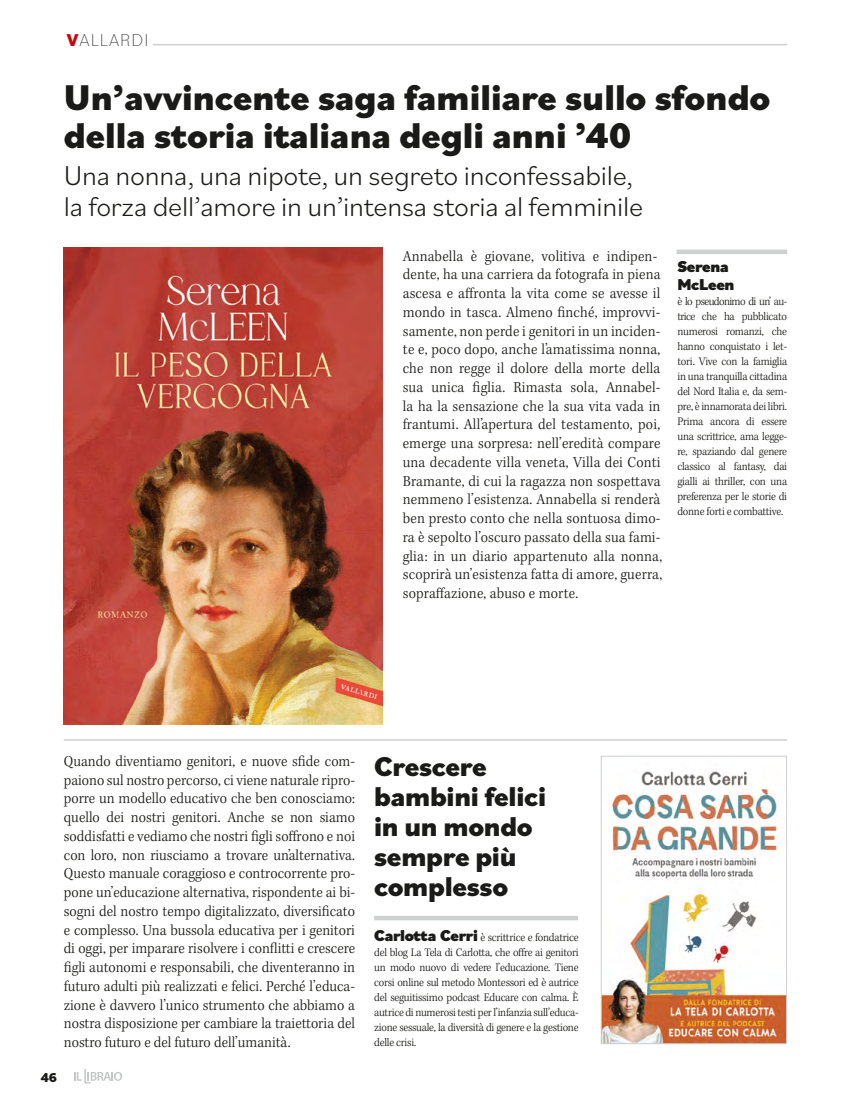
<style>
.page{position:relative;width:851px;height:1106px;background:#fff}
.page>*{position:absolute;margin:0;border:0;box-sizing:border-box;transform-origin:0 0}
.t1{font:800 37.5px/37.5px "Bilo";color:#1a1a18}
.t2{font:300 28.5px/31.5px "Bilo";letter-spacing:-.01em;color:#1a1a18}
.t3{font:800 28.5px/30px "Bilo";letter-spacing:-.01em;color:#1a1a18}
.t4{font:200 18px "Bilo";letter-spacing:.06em;color:#3b3b3a}
.t5{font:900 16.5px/18px "Bilo";letter-spacing:-.02em;color:#1a1a18}
.t6{font:15.75px/18.8px "Kepler Std Light Scn";letter-spacing:.01em;color:#1a1a18}
.t7{font:800 13.5px "Bilo";color:#1a1a18}
.t8{font:12px/15px "Kepler Std Light Scn";letter-spacing:-.02em;color:#1a1a18;text-align:justify}
.s1{font-weight:800;color:#c9070a}
.s2{font-family:"Bilo";font-weight:900;font-size:16.5px}
</style>
<div class="page">
<svg style="left:74px;top:1069px;width:48px;height:14px"></svg>
<img style="left:64px;top:247px;width:318px;height:477px">
<div style="left:676px;top:249px;width:111px;height:5px;background:#cfd0d0"></div>
<div style="left:374px;top:915px;width:204px;height:5px;background:#cfd0d0"></div>
<img style="left:602px;top:771px;width:182px;height:271px">
<div style="left:600px;top:756px;width:186px;height:288px;border:1px solid #cfd0d0"></div>
<hr style="left:64px;top:739px;width:723px;height:1px;background:#cfd0d0">
<hr style="left:153px;top:44px;width:634px;height:1px;background:#cfd0d0">
<p class="t4" style="left:67px;top:27px;width:83px"><span class="s1">V</span>ALLARDI</p>
<h1 class="t1" style="left:64px;top:77px;width:708px">Un’avvincente saga familiare sullo sfondo della storia italiana degli anni ’40</h1>
<h2 class="t2" style="left:64px;top:158px;width:581px">Una nonna, una nipote, un segreto inconfessabile, la forza dell’amore in un’intensa storia al femminile</h2>
<p class="t6" style="left:403px;top:247px;width:261px">Annabella è giovane, volitiva e indipen&shy;dente, ha una carriera da fotografa in piena ascesa e affronta la vita come se avesse il mondo in tasca. Almeno finché, improvvi&shy;samente, non perde i genitori in un inciden&shy;te e, poco dopo, anche l’amatissima nonna, che non regge il dolore della morte della sua unica figlia. Rimasta sola, Annabel&shy;la ha la sensazione che la sua vita vada in frantumi. All’apertura del testamento, poi, emerge una sorpresa: nell’eredità compare una decadente villa veneta, Villa dei Conti Bramante, di cui la ragazza non sospettava nemmeno l’esistenza. Annabella si renderà ben presto conto che nella sontuosa dimo&shy;ra è sepolto l’oscuro passato della sua fami&shy;glia: in un diario appartenuto alla nonna, scoprirà un’esistenza fatta di amore, guerra, sopraffazione, abuso e morte.</p>
<p class="t5" style="left:677px;top:257px;width:59px">Serena<br>McLeen</p>
<p class="t8" style="left:677px;top:294px;width:111px">è lo pseudonimo di un’ au&shy;trice che ha pubblicato numerosi romanzi, che hanno conquistato i let&shy;tori. Vive con la famiglia in una tranquilla cittadina del Nord Italia e, da sem&shy;pre, è innamorata dei libri.<br>Prima ancora di essere una scrittrice, ama legge&shy;re, spaziando dal genere classico al fantasy, dai gialli ai thriller, con una preferenza per le storie di donne forti e combattive.</p>
<p class="t6" style="left:64px;top:752px;width:293px;text-align:justify">Quando diventiamo genitori, e nuove sfide com&shy;paiono sul nostro percorso, ci viene naturale ripro&shy;porre un modello educativo che ben conosciamo: quello dei nostri genitori. Anche se non siamo soddisfatti e vediamo che nostri figli soffrono e noi con loro, non riusciamo a trovare un’alternativa.<br>Questo manuale coraggioso e controcorrente pro&shy;pone un’educazione alternativa, rispondente ai bi&shy;sogni del nostro tempo digitalizzato, diversificato e complesso. Una bussola educativa per i genitori di oggi, per imparare risolvere i conflitti e crescere figli autonomi e responsabili, che diventeranno in futuro adulti più realizzati e felici. Perché l’educa&shy;zione è davvero l’unico strumento che abbiamo a nostra disposizione per cambiare la traiettoria del nostro futuro e del futuro dell’umanità.</p>
<h2 class="t3" style="left:374px;top:750px;width:173px">Crescere bambini felici in un mondo sempre più complesso</h2>
<p class="t8" style="left:374px;top:930px;width:206px"><span class="s2">Carlotta Cerri</span> è scrittrice e fondatrice del blog La Tela di Carlotta, che offre ai genitori un modo nuovo di vedere l’educazione. Tiene corsi online sul metodo Montessori ed è autrice del seguitissimo podcast Educare con calma. È autrice di numerosi testi per l’infanzia sull’educa&shy;zione sessuale, la diversità di genere e la gestione delle crisi.</p>
<p class="t7" style="left:41px;top:1068px;width:17px">46</p>
</div>
